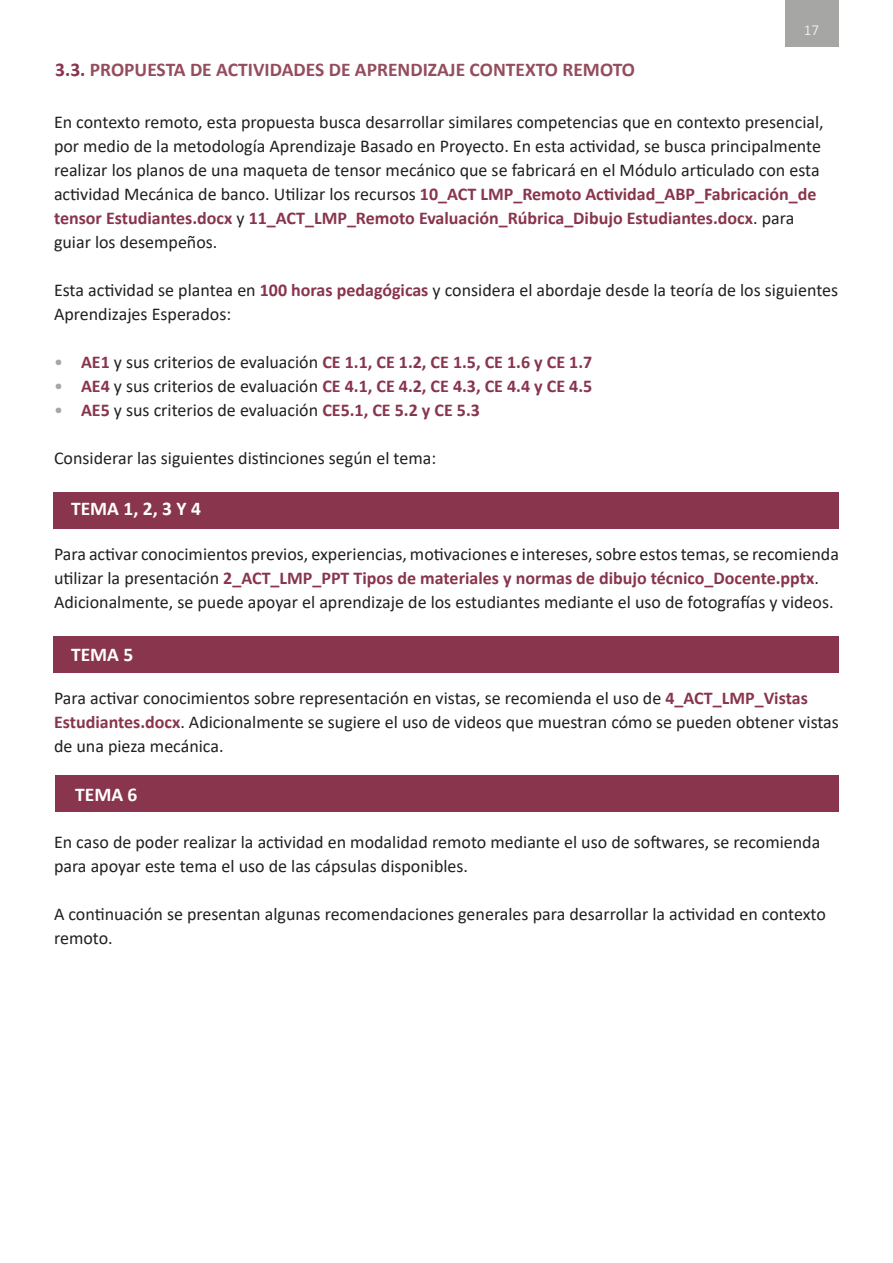
<style>
.page{position:relative;width:893px;height:1263px;background:#fff}
.page>*{position:absolute;margin:0;border:0;box-sizing:border-box;transform-origin:0 0}
.t1{font:700 19.5px "Calibri";color:#944d5d}
.t2{font:700 19.5px "Calibri";color:#fff}
.t3{font:18px "Calibri";color:#231f20}
.t4{font:700 18px "Calibri";color:#88354d}
.t5{font:300 15px "Calibri";color:#fff}
.s1{color:#88354d}
.s2{font-weight:700;color:#88354d}
.s3{font-weight:400;color:#231f20}
.s4{font-weight:400;color:#a6a6a5}
.s5{color:#a6a6a5}
</style>
<div class="page">
<div style="left:786px;top:0;width:53px;height:47px;background:#a6a6a5"></div>
<div style="left:54px;top:492px;width:785px;height:37px;background:#88354d"></div>
<div style="left:54px;top:636px;width:785px;height:37px;background:#88354d"></div>
<div style="left:55px;top:775px;width:784px;height:37px;background:#88354d"></div>
<p class="t1" style="left:55px;top:56px;width:581px"><span class="s1">3.3.</span> PROPUESTA DE ACTIVIDADES DE APRENDIZAJE CONTEXTO REMOTO</p>
<p class="t5" style="left:804px;top:21px;width:17px">17</p>
<p class="t3" style="left:54px;top:110px;width:771px">En contexto remoto, esta propuesta busca desarrollar similares competencias que en contexto presencial,</p>
<p class="t3" style="left:54px;top:134px;width:769px">por medio de la metodología Aprendizaje Basado en Proyecto. En esta actividad, se busca principalmente</p>
<p class="t3" style="left:54px;top:158px;width:767px">realizar los planos de una maqueta de tensor mecánico que se fabricará en el Módulo articulado con esta</p>
<p class="t3" style="left:54px;top:182px;width:764px">actividad Mecánica de banco. Utilizar los recursos <span class="s2">10_ACT LMP_Remoto Actividad_ABP_Fabricación_de</span></p>
<p class="t4" style="left:54px;top:206px;width:742px">tensor Estudiantes.docx <span class="s3">y</span> 11_ACT_LMP_Remoto Evaluación_Rúbrica_Dibujo Estudiantes.docx<span class="s3">. para</span></p>
<p class="t3" style="left:54px;top:230px;width:165px">guiar los desempeños.</p>
<p class="t3" style="left:54px;top:278px;width:786px">Esta actividad se plantea en <span class="s2">100 horas pedagógicas</span> y considera el abordaje desde la teoría de los siguientes</p>
<p class="t3" style="left:54px;top:302px;width:179px">Aprendizajes Esperados:</p>
<p class="t4" style="left:54px;top:350px;width:540px"><span class="s4">•</span> AE1 <span class="s3">y sus criterios de evaluación</span> CE 1.1, CE 1.2, CE 1.5, CE 1.6 y CE 1.7</p>
<p class="t4" style="left:54px;top:374px;width:540px"><span class="s4">•</span> AE4 <span class="s3">y sus criterios de evaluación</span> CE 4.1, CE 4.2, CE 4.3, CE 4.4 y CE 4.5</p>
<p class="t3" style="left:54px;top:398px;width:427px"><span class="s5">•</span> <span class="s2">AE5</span> y sus criterios de evaluación <span class="s2">CE5.1, CE 5.2 y CE 5.3</span></p>
<p class="t3" style="left:54px;top:446px;width:384px">Considerar las siguientes distinciones según el tema:</p>
<p class="t2" style="left:71px;top:495px;width:131px">TEMA 1, 2, 3 Y 4</p>
<p class="t3" style="left:54px;top:542px;width:786px">Para activar conocimientos previos, experiencias, motivaciones e intereses, sobre estos temas, se recomienda</p>
<p class="t4" style="left:54px;top:566px;width:766px"><span class="s3">utilizar la presentación</span> 2_ACT_LMP_PPT Tipos de materiales y normas de dibujo técnico_Docente.pptx<span class="s3">.</span></p>
<p class="t3" style="left:54px;top:590px;width:781px">Adicionalmente, se puede apoyar el aprendizaje de los estudiantes mediante el uso de fotografías y videos.</p>
<p class="t2" style="left:71px;top:640px;width:64px">TEMA 5</p>
<p class="t3" style="left:54px;top:686px;width:755px">Para activar conocimientos sobre representación en vistas, se recomienda el uso de <span class="s2">4_ACT_LMP_Vistas</span></p>
<p class="t3" style="left:54px;top:710px;width:786px"><span class="s2">Estudiantes.docx</span>. Adicionalmente se sugiere el uso de videos que muestran cómo se pueden obtener vistas</p>
<p class="t3" style="left:54px;top:734px;width:171px">de una pieza mecánica.</p>
<p class="t2" style="left:75px;top:780px;width:64px">TEMA 6</p>
<p class="t3" style="left:54px;top:830px;width:768px">En caso de poder realizar la actividad en modalidad remoto mediante el uso de softwares, se recomienda</p>
<p class="t3" style="left:54px;top:854px;width:416px">para apoyar este tema el uso de las cápsulas disponibles.</p>
<p class="t3" style="left:54px;top:902px;width:773px">A continuación se presentan algunas recomendaciones generales para desarrollar la actividad en contexto</p>
<p class="t3" style="left:54px;top:926px;width:60px">remoto.</p>
</div>
